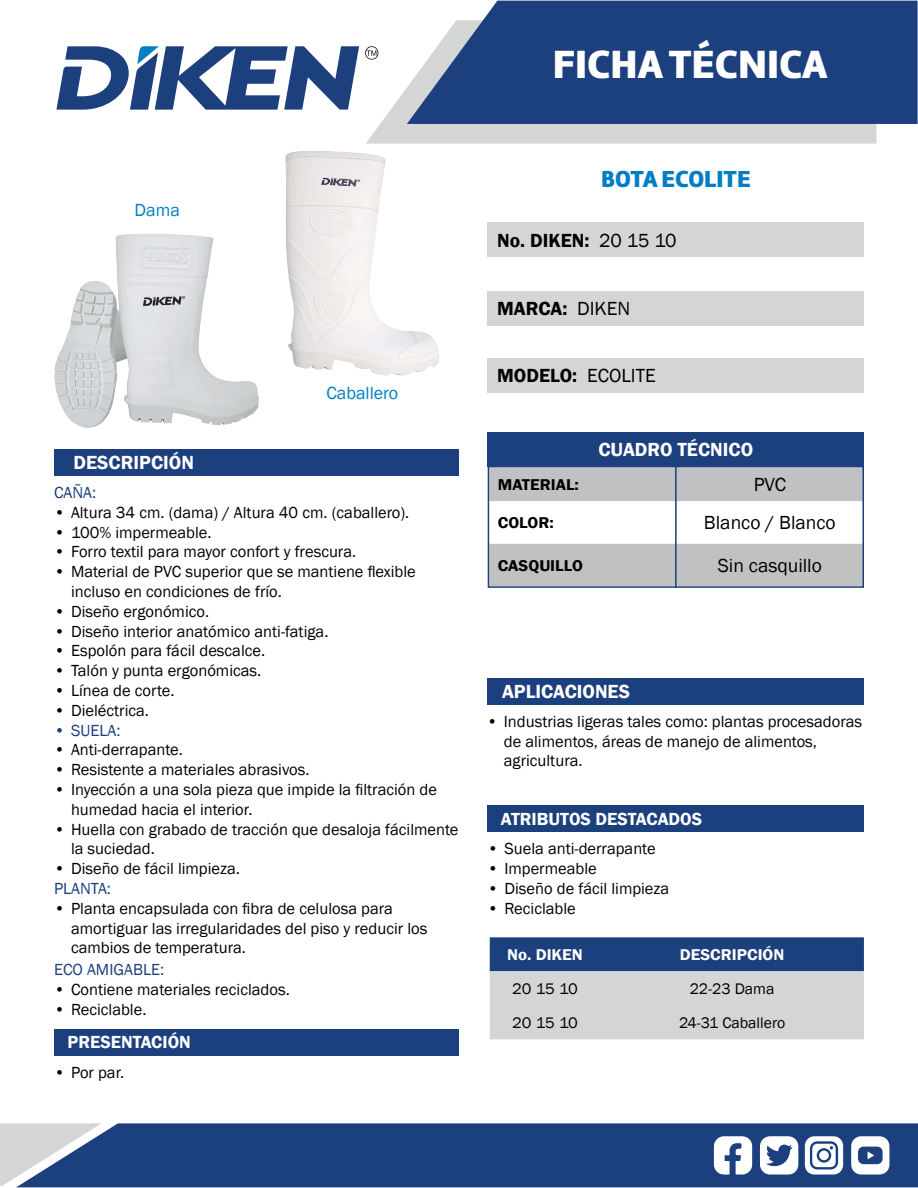
<style>
.page{position:relative;width:918px;height:1188px;background:#fff}
.page>*{position:absolute;margin:0;border:0;box-sizing:border-box;transform-origin:0 0}
.t1{font:40.8px "Amelia Basic Black";color:#fff}
.t2{font:24px "Amelia Basic Black";color:#007ec5}
.t3{font:600 19.5px "Franklin Gothic";color:#000}
.t4{font:600 19.5px "Franklin Gothic";color:#fff}
.t5{font:19.5px "Franklin Gothic";color:#000}
.t6{font:600 18px "Franklin Gothic";color:#fff}
.t7{font:18px "Franklin Gothic";color:#007ec5}
.t8{font:16.5px/19.8px "Franklin Gothic";color:#000}
.t9{font:16.5px "Franklin Gothic";color:#1c3f7e}
.t10{font:600 16.05px "Franklin Gothic";color:#000;scale:1.05 1}
.t11{font:600 16.05px "Franklin Gothic";color:#fff;scale:1.05 1}
.t12{font:15.75px "Franklin Gothic";color:#000}
.t13{font:15.75px "Franklin Gothic";color:#000;scale:1.05 1}
.s1{font-weight:400}
</style>
<div class="page">
<div style="left:488px;top:223px;width:376px;height:34px;background:#d4d6d6"></div>
<div style="left:488px;top:291px;width:376px;height:34px;background:#d4d6d6"></div>
<div style="left:488px;top:359px;width:376px;height:34px;background:#d4d6d6"></div>
<div style="left:488px;top:432px;width:376px;height:34px;background:#1c3f7e"></div>
<svg style="left:366px;top:51px;width:511px;height:93px;fill:#d4d6d6"></svg>
<svg style="left:56px;top:46px;width:303px;height:64px"></svg>
<svg style="left:365px;top:46px;width:13px;height:14px"></svg>
<svg style="left:407px;top:1px;width:511px;height:123px;background:#2e4e88"></svg>
<div style="left:102px;top:1123px;width:816px;height:64px;background:#1c3f7e"></div>
<svg style="left:0;top:1123px;width:102px;height:64px;background:#9aa7bd"></svg>
<svg style="left:714px;top:1136px;width:38px;height:39px"></svg>
<svg style="left:760px;top:1136px;width:38px;height:39px"></svg>
<svg style="left:851px;top:1136px;width:38px;height:39px"></svg>
<svg style="left:805px;top:1136px;width:38px;height:39px"></svg>
<div style="left:819px;top:1151px;width:10px;height:9px;background:#fff;border-radius:50%"></div>
<svg style="left:491px;top:469px;width:370px;height:116px"></svg>
<div style="left:488px;top:466px;width:376px;height:122px;border:2px solid #1c3f7e"></div>
<hr style="left:675px;top:467px;width:2px;height:121px;background:#1c3f7e">
<img style="left:54px;top:235px;width:205px;height:193px">
<svg style="left:490px;top:937px;width:374px;height:102px;background:#97a4b9"></svg>
<div style="left:54px;top:449px;width:405px;height:27px;background:#1c3f7e"></div>
<div style="left:54px;top:1029px;width:405px;height:26px;background:#1c3f7e"></div>
<div style="left:487px;top:806px;width:377px;height:26px;background:#1c3f7e"></div>
<div style="left:487px;top:678px;width:377px;height:27px;background:#1c3f7e"></div>
<img style="left:285px;top:151px;width:155px;height:225px">
<h1 class="t1" style="left:553px;top:40px;width:276px">FICHA TÉCNICA</h1>
<p class="t7" style="left:135px;top:198px;width:47px">Dama</p>
<p class="t4" style="left:74px;top:451px;width:122px">DESCRIPCIÓN</p>
<p class="t7" style="left:327px;top:382px;width:73px">Caballero</p>
<p class="t9" style="left:54px;top:482px;width:44px">CAÑA:</p>
<p class="t8" style="left:54px;top:503px;width:357px">• Altura 34 cm. (dama) / Altura 40 cm. (caballero).</p>
<p class="t8" style="left:54px;top:523px;width:159px">• 100% impermeable.</p>
<p class="t8" style="left:54px;top:542px;width:304px">• Forro textil para mayor confort y frescura.</p>
<p class="t8" style="left:71px;top:562px;width:346px;text-indent:-17px">• Material de PVC superior que se mantiene flexible incluso en condiciones de frío.</p>
<p class="t8" style="left:54px;top:602px;width:157px">• Diseño ergonómico.</p>
<p class="t8" style="left:54px;top:622px;width:276px">• Diseño interior anatómico anti-fatiga.</p>
<p class="t8" style="left:54px;top:641px;width:213px">• Espolón para fácil descalce.</p>
<p class="t8" style="left:54px;top:661px;width:209px">• Talón y punta ergonómicas.</p>
<p class="t8" style="left:54px;top:681px;width:122px">• Línea de corte.</p>
<p class="t8" style="left:54px;top:701px;width:96px">• Dieléctrica.</p>
<p class="t9" style="left:54px;top:720px;width:68px">• SUELA:</p>
<p class="t8" style="left:54px;top:740px;width:130px">• Anti-derrapante.</p>
<p class="t8" style="left:54px;top:760px;width:257px">• Resistente a materiales abrasivos.</p>
<p class="t8" style="left:71px;top:780px;width:368px;text-indent:-17px">• Inyección a una sola pieza que impide la filtración de humedad hacia el interior.</p>
<p class="t8" style="left:71px;top:820px;width:389px;text-indent:-17px">• Huella con grabado de tracción que desaloja fácilmente la suciedad.</p>
<p class="t8" style="left:54px;top:859px;width:187px">• Diseño de fácil limpieza.</p>
<p class="t9" style="left:54px;top:878px;width:58px">PLANTA:</p>
<p class="t8" style="left:71px;top:899px;width:358px;text-indent:-17px">• Planta encapsulada con fibra de celulosa para amortiguar las irregularidades del piso y reducir los cambios de temperatura.</p>
<p class="t9" style="left:54px;top:959px;width:112px">ECO AMIGABLE:</p>
<p class="t8" style="left:54px;top:980px;width:237px">• Contiene materiales reciclados.</p>
<p class="t8" style="left:54px;top:1000px;width:94px">• Reciclable.</p>
<p class="t6" style="left:68px;top:1031px;width:125px">PRESENTACIÓN</p>
<p class="t8" style="left:54px;top:1063px;width:72px">• Por par.</p>
<h2 class="t2" style="left:601px;top:165px;width:151px">BOTA ECOLITE</h2>
<p class="t3" style="left:497px;top:228px;width:181px">No. DIKEN: <span class="s1">20 15 10</span></p>
<p class="t3" style="left:497px;top:296px;width:135px">MARCA: <span class="s1">DIKEN</span></p>
<p class="t3" style="left:497px;top:364px;width:160px">MODELO: <span class="s1">ECOLITE</span></p>
<p class="t4" style="left:598px;top:438px;width:156px">CUADRO TÉCNICO</p>
<p class="t10" style="left:498px;top:475px;width:79px">MATERIAL:</p>
<p class="t5" style="left:754px;top:473px;width:34px">PVC</p>
<p class="t10" style="left:498px;top:513px;width:55px">COLOR:</p>
<p class="t5" style="left:704px;top:511px;width:133px">Blanco / Blanco</p>
<p class="t10" style="left:498px;top:555px;width:83px">CASQUILLO</p>
<p class="t5" style="left:718px;top:553px;width:106px">Sin casquillo</p>
<p class="t4" style="left:502px;top:680px;width:129px">APLICACIONES</p>
<p class="t8" style="left:504px;top:712px;width:360px;text-indent:-17px">• Industrias ligeras tales como: plantas procesadoras de alimentos, áreas de manejo de alimentos, agricultura.</p>
<p class="t6" style="left:501px;top:808px;width:203px">ATRIBUTOS DESTACADOS</p>
<p class="t8" style="left:487px;top:839px;width:170px">• Suela anti-derrapante</p>
<p class="t8" style="left:487px;top:859px;width:111px">• Impermeable</p>
<p class="t8" style="left:487px;top:879px;width:183px">• Diseño de fácil limpieza</p>
<p class="t8" style="left:487px;top:899px;width:90px">• Reciclable</p>
<p class="t11" style="left:507px;top:945px;width:74px">No. DIKEN</p>
<p class="t11" style="left:680px;top:945px;width:101px">DESCRIPCIÓN</p>
<p class="t13" style="left:512px;top:979px;width:64px">20 15 10</p>
<p class="t12" style="left:690px;top:979px;width:86px">22-23 Dama</p>
<p class="t13" style="left:512px;top:1013px;width:64px">20 15 10</p>
<p class="t12" style="left:679px;top:1013px;width:108px">24-31 Caballero</p>
</div>
